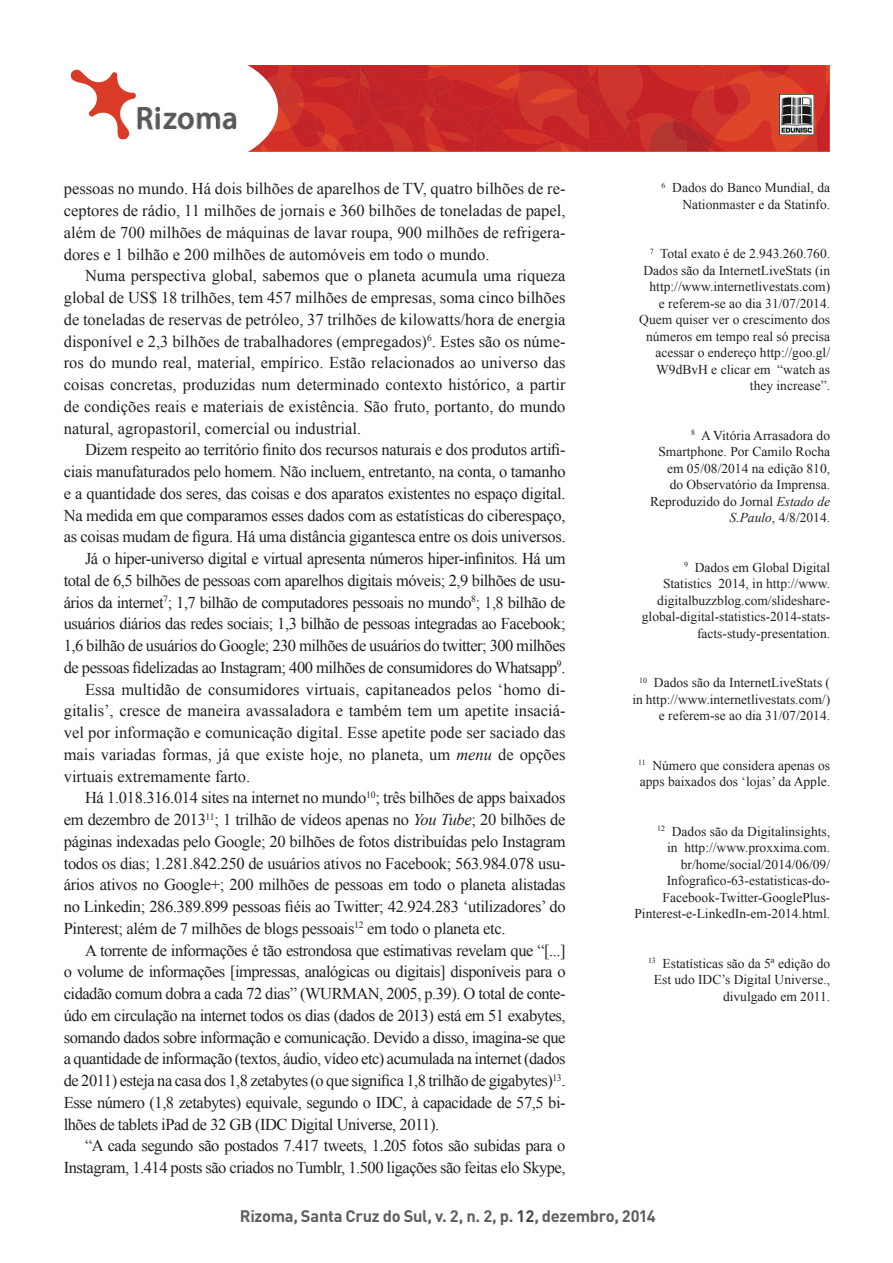
<style>
.page{position:relative;width:893px;height:1263px;background:#fff}
.page>*{position:absolute;margin:0;border:0;box-sizing:border-box;transform-origin:0 0}
.t1{font:16.5px/21.8px "Times New Roman";letter-spacing:-.02em;color:#231f20;text-align:justify}
.t2{font:16.5px "Times New Roman";color:#231f20}
.t3{font:700 16.5px "DIN Pro";letter-spacing:-.02em;color:#5f5f62}
.t4{font:13.5px/16.5px "Times New Roman";color:#231f20;text-align:right}
.s1{color:#302f2f}
.s2{font-style:italic}
.s3{color:#454647}
</style>
<div class="page">
<svg style="left:247px;top:65px;width:582px;height:87px"></svg>
<div style="left:88px;top:52px;width:187px;height:113px;background:#fff;border-radius:50%"></div>
<div style="left:85px;top:49px;width:193px;height:119px;border:6px solid #fff;border-radius:50%"></div>
<img style="left:780px;top:95px;width:33px;height:40px">
<img style="left:136px;top:107px;width:102px;height:24px">
<svg style="left:70px;top:69px;width:66px;height:71px"></svg>
<p class="t1" style="left:64px;top:178px;width:503px">pessoas no mundo. Há dois bilhões de aparelhos de TV, quatro bilhões de re&shy;ceptores de rádio, 11 milhões de jornais e 360 bilhões de toneladas de papel, além de 700 milhões de máquinas de lavar roupa, 900 milhões de refrigera&shy;dores e 1 bilhão e 200 milhões de automóveis em todo o mundo.</p>
<p class="t1" style="left:64px;top:265px;width:503px;text-indent:21px">Numa perspectiva global, sabemos que o planeta acumula uma riqueza global de US$ 18 trilhões, tem 457 milhões de empresas, soma cinco bilhões de toneladas de reservas de petróleo, 37 trilhões de kilowatts/hora de energia disponível e 2,3 bilhões de trabalhadores (empregados)<sup>6</sup>. Estes são os núme&shy;ros do mundo real, material, empírico. Estão relacionados ao universo das coisas concretas, produzidas num determinado contexto histórico, a partir de condições reais e materiais de existência. São fruto, portanto, do mundo natural, agropastoril, comercial ou industrial.</p>
<p class="t1" style="left:85px;top:439px;width:482px">Dizem respeito ao território finito dos recursos naturais e dos produtos artifi-</p>
<p class="t1" style="left:64px;top:460px;width:503px">ciais manufaturados pelo homem. Não incluem, entretanto, na conta, o tamanho</p>
<p class="t1" style="left:64px;top:482px;width:503px">e a quantidade dos seres, das coisas e dos aparatos existentes no espaço digital.</p>
<p class="t1" style="left:64px;top:504px;width:503px">Na medida em que comparamos esses dados com as estatísticas do ciberespaço,</p>
<p class="t1" style="left:64px;top:526px;width:503px">as coisas mudam de figura. Há uma distância gigantesca entre os dois universos.</p>
<p class="t1" style="left:85px;top:547px;width:482px">Já o hiper-universo digital e virtual apresenta números hiper-infinitos. Há um</p>
<p class="t1" style="left:64px;top:569px;width:503px">total de 6,5 bilhões de pessoas com aparelhos digitais móveis; 2,9 bilhões de usu-</p>
<p class="t1" style="left:64px;top:591px;width:503px">ários da internet<sup>7</sup>; 1,7 bilhão de computadores pessoais no mundo<sup>8</sup><span class="s1">; 1,</span>8 bilhão de</p>
<p class="t1" style="left:64px;top:613px;width:503px">usuários diários das redes sociais; 1,3 bilhão de pessoas integradas ao Facebook;</p>
<p class="t1" style="left:64px;top:634px;width:503px">1,6 bilhão de usuários do Google; 230 milhões de usuários do twitter; 300 milhões</p>
<p class="t1" style="left:64px;top:656px;width:503px">de pessoas fidelizadas ao Instagram; 400 milhões de consumidores do Whatsapp<sup>9</sup>.</p>
<p class="t2" style="left:85px;top:678px;width:482px">Essa multidão de consumidores virtuais, capitaneados pelos ‘homo di-</p>
<p class="t2" style="left:64px;top:700px;width:503px">gitalis’, cresce de maneira avassaladora e também tem um apetite insaciá-</p>
<p class="t2" style="left:64px;top:721px;width:503px">vel por informação e comunicação digital. Esse apetite pode ser saciado das</p>
<p class="t2" style="left:64px;top:743px;width:503px">mais variadas formas, já que existe hoje, no planeta, um <span class="s2">menu</span> de opções</p>
<p class="t2" style="left:64px;top:765px;width:188px">virtuais extremamente farto.</p>
<p class="t1" style="left:85px;top:787px;width:482px">Há 1.018.316.014 sites na internet no mundo<sup>10</sup>; três bilhões de apps baixados</p>
<p class="t1" style="left:64px;top:808px;width:503px">em dezembro de 2013<sup>11</sup>; 1 trilhão de vídeos apenas no <span class="s2">You Tube</span>; 20 bilhões de</p>
<p class="t1" style="left:64px;top:830px;width:503px">páginas indexadas pelo Google; 20 bilhões de fotos distribuídas pelo Instagram</p>
<p class="t1" style="left:64px;top:852px;width:503px">todos os dias; 1.281.842.250 de usuários ativos no Facebook; 563.984.078 usu-</p>
<p class="t1" style="left:64px;top:874px;width:503px">ários ativos no Google+; 200 milhões de pessoas em todo o planeta alistadas</p>
<p class="t1" style="left:64px;top:895px;width:503px">no Linkedin; 286.389.899 pessoas fiéis ao Twitter; 42.924.283 ‘utilizadores’ do</p>
<p class="t1" style="left:64px;top:917px;width:443px">Pinterest; além de 7 milhões de blogs pessoais<sup>12</sup> em todo o planeta etc.</p>
<p class="t1" style="left:85px;top:939px;width:482px">A torrente de informações é tão estrondosa que estimativas revelam que “[...]</p>
<p class="t1" style="left:64px;top:961px;width:503px">o volume de informações [impressas, analógicas ou digitais] disponíveis para o</p>
<p class="t1" style="left:64px;top:982px;width:503px">cidadão comum dobra a cada 72 dias” (WURMAN, 2005, p.39). O total de conte-</p>
<p class="t1" style="left:64px;top:1004px;width:503px">údo em circulação na internet todos os dias (dados de 2013) está em 51 exabytes,</p>
<p class="t1" style="left:64px;top:1026px;width:503px">somando dados sobre informação e comunicação. Devido a disso, imagina-se que</p>
<p class="t1" style="left:64px;top:1048px;width:503px">a quantidade de informação (textos, áudio, vídeo etc) acumulada na internet (dados</p>
<p class="t1" style="left:64px;top:1069px;width:503px">de 2011) esteja na casa dos 1,8 zetabytes (o que significa 1,8 trilhão de gigabytes)<sup>13</sup>.</p>
<p class="t1" style="left:64px;top:1091px;width:503px">Esse número (1,8 zetabytes) equivale, segundo o IDC, à capacidade de 57,5 bi-</p>
<p class="t1" style="left:64px;top:1113px;width:377px">lhões de tablets iPad de 32 GB (IDC Digital Universe, 2011).</p>
<p class="t1" style="left:85px;top:1135px;width:482px">“A cada segundo são postados 7.417 tweets, 1.205 fotos são subidas para o</p>
<p class="t1" style="left:64px;top:1156px;width:503px">Instagram, 1.414 posts são criados no Tumblr, 1.500 ligações são feitas elo Skype,</p>
<p class="t4" style="left:662px;top:179px;width:170px"><sup>6</sup> Dados do Banco Mundial, da<br>Nationmaster e da Statinfo.</p>
<p class="t4" style="left:639px;top:245px;width:192px"><sup>7</sup> Total exato é de 2.943.260.760.<br>Dados são da InternetLiveStats (in http://www.internetlivestats.com)<br>e referem-se ao dia 31/07/2014.<br>Quem quiser ver o crescimento dos números em tempo real só precisa acessar o endereço http://goo.gl/<br>W9dBvH e clicar em “watch as they increase”.</p>
<p class="t4" style="left:650px;top:427px;width:181px"><sup>8</sup> A Vitória Arrasadora do<br>Smartphone. Por Camilo Rocha em 05/08/2014 na edição 810,<br>do Observatório da Imprensa.<br>Reproduzido do Jornal <span class="s2">Estado de<br>S.Paulo</span>, 4/8/2014.</p>
<p class="t4" style="left:642px;top:559px;width:190px"><sup>9</sup> Dados em Global Digital Statistics 2014, in http://www. digitalbuzzblog.com/slideshare&shy;global-digital-statistics-2014-stats&shy;facts-study-presentation.</p>
<p class="t4" style="left:632px;top:674px;width:199px"><sup>10</sup> Dados são da InternetLiveStats ( in http://www.internetlivestats.com/) e referem-se ao dia 31/07/2014.</p>
<p class="t4" style="left:638px;top:757px;width:194px;text-align:left"><sup>11</sup> Número que considera apenas os apps baixados dos ‘lojas’ da Apple.</p>
<p class="t4" style="left:634px;top:823px;width:197px"><sup>12</sup> Dados são da Digitalinsights,<br>in http://www.proxxima.com. br/home/social/2014/06/09/ Infografico-63-estatisticas-do-Facebook-Twitter-GooglePlus-Pinterest-e-LinkedIn-em-2014.html.</p>
<p class="t4" style="left:648px;top:955px;width:184px"><sup>13</sup> Estatísticas são da 5ª edição do<br>Est udo IDC’s Digital Universe., divulgado em 2011.</p>
<p class="t3" style="left:240px;top:1205px;width:417px">Rizoma, Santa Cruz do Sul, v. 2, n. 2, p. <span class="s3">12</span>, dezembro, 2014</p>
</div>
